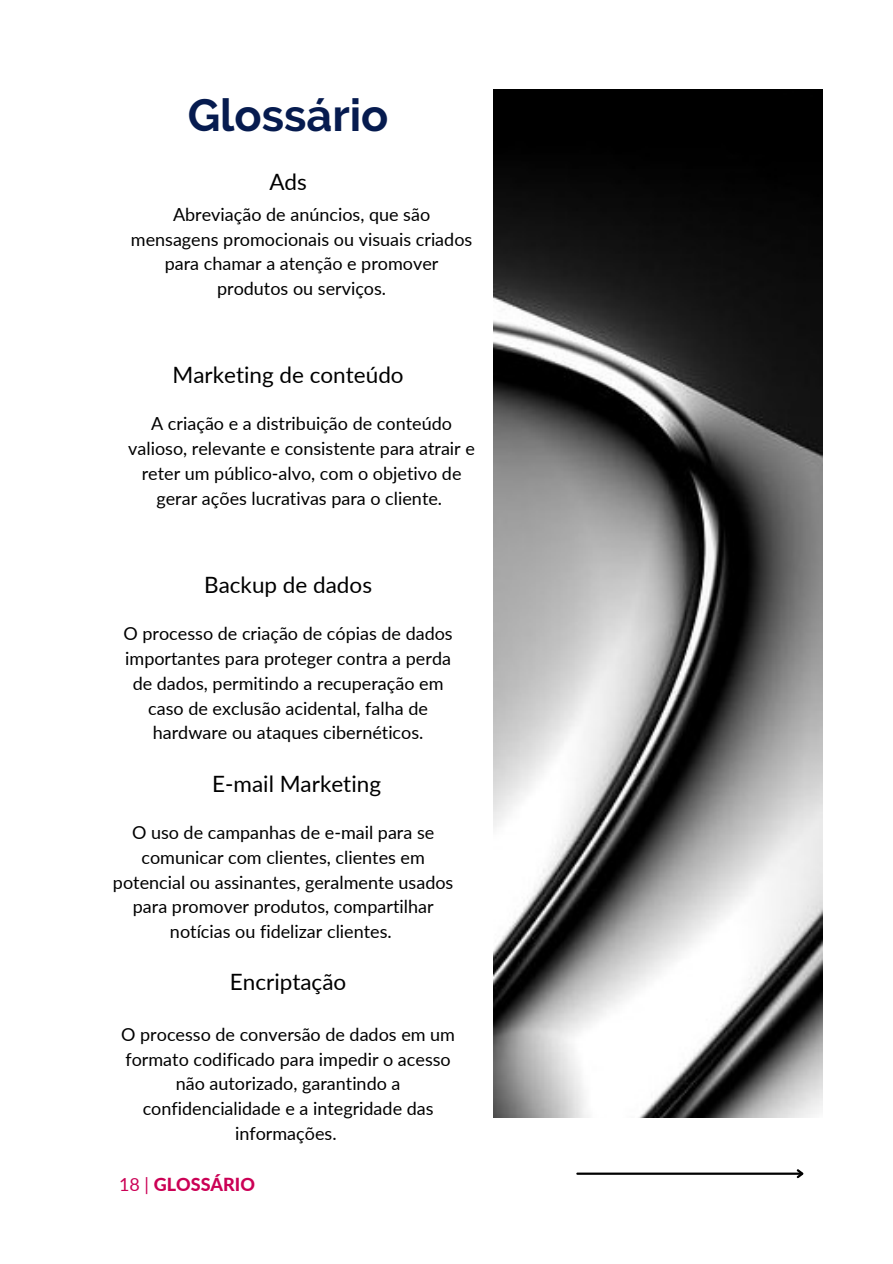
<style>
.page{position:relative;width:893px;height:1264px;background:#fff}
.page>*{position:absolute;margin:0;border:0;box-sizing:border-box;transform-origin:0 0}
.t1{font:700 45px "Raleway";color:#061b4f}
.t2{font:22.5px "Lato";color:#000}
.t3{font:18px/24.8px "Lato";color:#000;text-align:center}
.t4{font:800 18px "Lato";color:#cb0155}
.s1{font-weight:400}
</style>
<div class="page">
<hr style="left:577px;top:1172px;width:224px;height:2px;background:#000">
<svg style="left:794px;top:1169px;width:10px;height:10px"></svg>
<img style="left:493px;top:89px;width:329px;height:1028px">
<p class="t1" style="left:188px;top:89px;width:202px">Glossário</p>
<p class="t2" style="left:269px;top:168px;width:39px">Ads</p>
<p class="t3" style="left:131px;top:201px;width:343px">Abreviação de anúncios, que são mensagens promocionais ou visuais criados para chamar a atenção e promover produtos ou serviços.</p>
<p class="t2" style="left:172px;top:360px;width:233px">Marketing de conteúdo</p>
<p class="t3" style="left:128px;top:411px;width:348px">A criação e a distribuição de conteúdo valioso, relevante e consistente para atrair e reter um público-alvo, com o objetivo de gerar ações lucrativas para o cliente.</p>
<p class="t2" style="left:204px;top:570px;width:169px">Backup de dados</p>
<p class="t3" style="left:123px;top:621px;width:331px">O processo de criação de cópias de dados importantes para proteger contra a perda de dados, permitindo a recuperação em caso de exclusão acidental, falha de hardware ou ataques cibernéticos.</p>
<p class="t2" style="left:212px;top:769px;width:170px">E-mail Marketing</p>
<p class="t3" style="left:113px;top:819px;width:342px">O uso de campanhas de e-mail para se comunicar com clientes, clientes em potencial ou assinantes, geralmente usados para promover produtos, compartilhar notícias ou fidelizar clientes.</p>
<p class="t2" style="left:230px;top:968px;width:118px">Encriptação</p>
<p class="t3" style="left:121px;top:1021px;width:335px">O processo de conversão de dados em um formato codificado para impedir o acesso não autorizado, garantindo a confidencialidade e a integridade das informações.</p>
<p class="t4" style="left:119px;top:1173px;width:137px"><span class="s1">18 |</span> GLOSSÁRIO</p>
</div>
